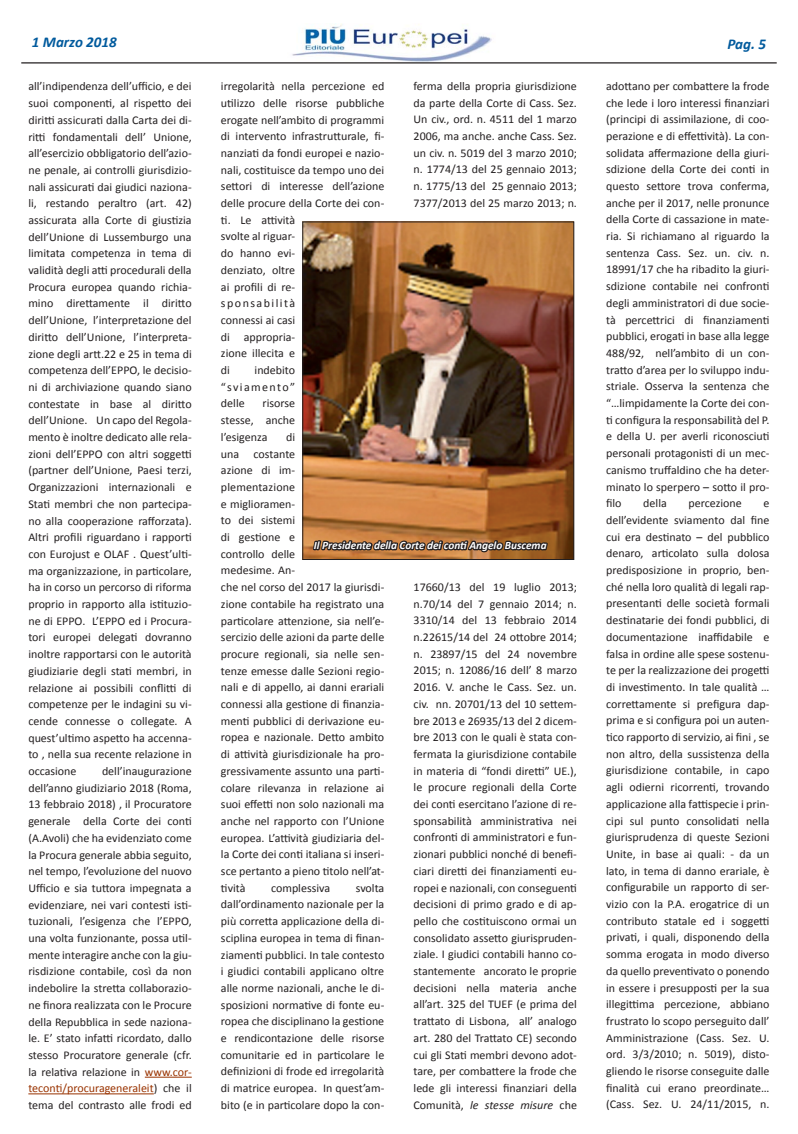
<style>
.page{position:relative;width:798px;height:1134px;background:#fff}
.page>*{position:absolute;margin:0;border:0;box-sizing:border-box;transform-origin:0 0}
.t1{font:italic 700 15px "Calibri";color:#015a9d}
.t2{font:11.88px/16.8px "Calibri";color:#231f20;text-align:justify}
.t3{font:italic 700 11.25px "Calibri";color:#fff}
.s1{font-style:italic}
.s2{color:#930}
</style>
<div class="page">
<img style="left:292px;top:24px;width:200px;height:38px">
<hr style="left:21px;top:62px;width:755px;height:2px;background:#231f20">
<hr style="left:145px;top:1077px;width:47px;height:1px;background:#930">
<hr style="left:28px;top:1093px;width:126px;height:1px;background:#930">
<img style="left:304px;top:224px;width:268px;height:334px">
<div style="left:302px;top:222px;width:272px;height:338px;border:1px solid #231f20"></div>
<svg style="left:311px;top:506px;width:238px;height:54px;background:#a26735"></svg>
<p class="t1" style="left:32px;top:33px;width:86px">1 Marzo 2018</p>
<p class="t1" style="left:727px;top:34px;width:40px">Pag. 5</p>
<p class="t2" style="left:28px;top:78px;width:165px">all’indipendenza dell’ufficio, e dei suoi componenti, al rispetto dei diritti assicurati dalla Carta dei di&shy;ritti fondamentali dell’ Unione, all’esercizio obbligatorio dell’azio&shy;ne penale, ai controlli giurisdizio&shy;nali assicurati dai giudici naziona&shy;li, restando peraltro (art. 42) assicurata alla Corte di giustizia dell’Unione di Lussemburgo una limitata competenza in tema di validità degli atti procedurali della Procura europea quando richia&shy;mino direttamente il diritto dell’Unione, l’interpretazione del diritto dell’Unione, l’interpreta&shy;zione degli artt.22 e 25 in tema di competenza dell’EPPO, le decisio&shy;ni di archiviazione quando siano contestate in base al diritto dell’Unione. Un capo del Regola&shy;mento è inoltre dedicato alle rela&shy;zioni dell’EPPO con altri soggetti (partner dell’Unione, Paesi terzi, Organizzazioni internazionali e Stati membri che non partecipa&shy;no alla cooperazione rafforzata).<br>Altri profili riguardano i rapporti con Eurojust e OLAF . Quest’ulti&shy;ma organizzazione, in particolare, ha in corso un percorso di riforma proprio in rapporto alla istituzio&shy;ne di EPPO. L’EPPO ed i Procura&shy;tori europei delegati dovranno inoltre rapportarsi con le autorità giudiziarie degli stati membri, in relazione ai possibili conflitti di competenze per le indagini su vi&shy;cende connesse o collegate. A quest’ultimo aspetto ha accenna&shy;to , nella sua recente relazione in occasione</p>
<p class="t2" style="left:606px;top:78px;width:165px">adottano per combattere la frode che lede i loro interessi finanziari (principi di assimilazione, di coo&shy;perazione e di effettività). La con&shy;solidata affermazione della giuri&shy;sdizione della Corte dei conti in questo settore trova conferma, anche per il 2017, nelle pronunce della Corte di cassazione in mate&shy;ria. Si richiamano al riguardo la sentenza Cass. Sez. un. civ. n.<br>18991/17 che ha ribadito la giuri&shy;sdizione contabile nei confronti degli amministratori di due socie&shy;tà percettrici di finanziamenti pubblici, erogati in base alla legge 488/92, nell’ambito di un con&shy;tratto d’area per lo sviluppo indu&shy;striale. Osserva la sentenza che “…limpidamente la Corte dei con&shy;ti configura la responsabilità del P. e della U. per averli riconosciuti personali protagonisti di un mec&shy;canismo truffaldino che ha deter&shy;minato lo sperpero – sotto il pro&shy;filo</p>
<p class="t2" style="left:413px;top:78px;width:165px">ferma della propria giurisdizione da parte della Corte di Cass. Sez.<br>Un civ., ord. n. 4511 del 1 marzo 2006, ma anche. anche Cass. Sez. un civ. n. 5019 del 3 marzo 2010; n. 1774/13 del 25 gennaio 2013; n. 1775/13 del 25 gennaio 2013; 7377/2013 del 25 marzo 2013; n.</p>
<p class="t2" style="left:221px;top:78px;width:165px;text-align:left">irregolarità nella percezione ed utilizzo delle risorse pubbliche erogate nell’ambito di programmi di intervento infrastrutturale, fi&shy;nanziati da fondi europei e nazio&shy;nali, costituisce da tempo uno dei settori di interesse dell’azione delle procure della Corte dei con&shy;ti. Le attività<br>svolte al riguar-<br>do hanno evi-<br>denziato, oltre<br>ai profili di re-<br>sponsabilità<br>connessi ai casi<br>di appropria-<br>zione illecita e<br>di</p>
<p class="t2" style="left:221px;top:362px;width:76px;text-indent:34px">indebito “sviamento” delle</p>
<p class="t2" style="left:221px;top:395px;width:76px;text-indent:42px">risorse stesse, anche l’esigenza</p>
<p class="t2" style="left:221px;top:429px;width:165px;text-align:left;text-indent:65px">di<br>una costante<br>azione di im-<br>plementazione<br>e miglioramen-<br>to dei sistemi<br>di gestione e<br>controllo delle<br>medesime. An-<br>che nel corso del 2017 la giurisdi&shy;zione contabile ha registrato una particolare attenzione, sia nell’e&shy;sercizio delle azioni da parte delle procure regionali, sia nelle sen&shy;tenze emesse dalle Sezioni regio&shy;nali e di appello, ai danni erariali connessi alla gestione di finanzia&shy;menti pubblici di derivazione eu&shy;ropea e nazionale. Detto ambito di attività giurisdizionale ha pro&shy;gressivamente assunto una parti&shy;colare rilevanza in relazione ai suoi effetti non solo nazionali ma anche nel rapporto con l’Unione europea. L’attività giudiziaria del&shy;la Corte dei conti italiana si inseri&shy;sce pertanto a pieno titolo nell’at&shy;tività</p>
<p class="t2" style="left:643px;top:495px;width:25px">della</p>
<p class="t2" style="left:688px;top:495px;width:55px">percezione</p>
<p class="t2" style="left:606px;top:495px;width:165px;text-indent:157px">e dell’evidente sviamento dal fine cui era destinato – del pubblico denaro, articolato sulla dolosa predisposizione in proprio, ben&shy;ché nella loro qualità di legali rap&shy;presentanti delle società formali destinatarie dei fondi pubblici, di documentazione inaffidabile e falsa in ordine alle spese sostenu&shy;te per la realizzazione dei progetti di investimento. In tale qualità … correttamente si prefigura dap&shy;prima e si configura poi un auten&shy;tico rapporto di servizio, ai fini , se non altro, della sussistenza della giurisdizione contabile, in capo agli odierni ricorrenti, trovando applicazione alla fattispecie i prin&shy;cipi sul punto consolidati nella giurisprudenza di queste Sezioni Unite, in base ai quali: - da un lato, in tema di danno erariale, è configurabile un rapporto di ser&shy;vizio con la P.A. erogatrice di un contributo statale ed i soggetti privati, i quali, disponendo della somma erogata in modo diverso da quello preventivato o ponendo in essere i presupposti per la sua illegittima percezione, abbiano frustrato lo scopo perseguito dall’ Amministrazione (Cass. Sez. U. ord. 3/3/2010; n. 5019), disto&shy;gliendo le risorse conseguite dalle finalità cui erano preordinate… (Cass. Sez. U. 24/11/2015, n.</p>
<p class="t3" style="left:314px;top:538px;width:234px">Il Presidente della Corte dei conti Angelo Buscema</p>
<p class="t2" style="left:413px;top:579px;width:165px">17660/13 del 19 luglio 2013; n.70/14 del 7 gennaio 2014; n.<br>3310/14 del 13 febbraio 2014 n.22615/14 del 24 ottobre 2014; n. 23897/15 del 24 novembre 2015; n. 12086/16 dell’ 8 marzo 2016. V. anche le Cass. Sez. un. civ. nn. 20701/13 del 10 settem&shy;bre 2013 e 26935/13 del 2 dicem&shy;bre 2013 con le quali è stata con&shy;fermata la giurisdizione contabile in materia di “fondi diretti” UE.), le procure regionali della Corte dei conti esercitano l’azione di re&shy;sponsabilità amministrativa nei confronti di amministratori e fun&shy;zionari pubblici nonché di benefi&shy;ciari diretti dei finanziamenti eu&shy;ropei e nazionali, con conseguenti decisioni di primo grado e di ap&shy;pello che costituiscono ormai un consolidato assetto giurispruden&shy;ziale. I giudici contabili hanno co&shy;stantemente ancorato le proprie decisioni nella materia anche all’art. 325 del TUEF (e prima del trattato di Lisbona, all’ analogo art. 280 del Trattato CE) secondo cui gli Stati membri devono adot&shy;tare, per combattere la frode che lede gli interessi finanziari della Comunità, <span class="s1">le stesse misure</span> che</p>
<p class="t2" style="left:28px;top:763px;width:165px;text-indent:74px">dell’inaugurazione dell’anno giudiziario 2018 (Roma, 13 febbraio 2018) , il Procuratore generale della Corte dei conti (A.Avoli) che ha evidenziato come la Procura generale abbia seguito, nel tempo, l’evoluzione del nuovo Ufficio e sia tuttora impegnata a evidenziare, nei vari contesti isti&shy;tuzionali, l’esigenza che l’EPPO, una volta funzionante, possa util&shy;mente interagire anche con la giu&shy;risdizione contabile, così da non indebolire la stretta collaborazio&shy;ne finora realizzata con le Procure della Repubblica in sede naziona&shy;le. E’ stato infatti ricordato, dallo stesso Procuratore generale (cfr. la relativa relazione in <span class="s2">www.cor&shy;teconti/procurageneraleit</span>) che il tema del contrasto alle frodi ed</p>
<p class="t2" style="left:221px;top:879px;width:165px;text-indent:135px">svolta dall’ordinamento nazionale per la più corretta applicazione della di&shy;sciplina europea in tema di finan&shy;ziamenti pubblici. In tale contesto i giudici contabili applicano oltre alle norme nazionali, anche le di&shy;sposizioni normative di fonte eu&shy;ropea che disciplinano la gestione e rendicontazione delle risorse comunitarie ed in particolare le definizioni di frode ed irregolarità di matrice europea. In quest’am&shy;bito (e in particolare dopo la con-</p>
<p class="t2" style="left:271px;top:879px;width:61px">complessiva</p>
</div>
